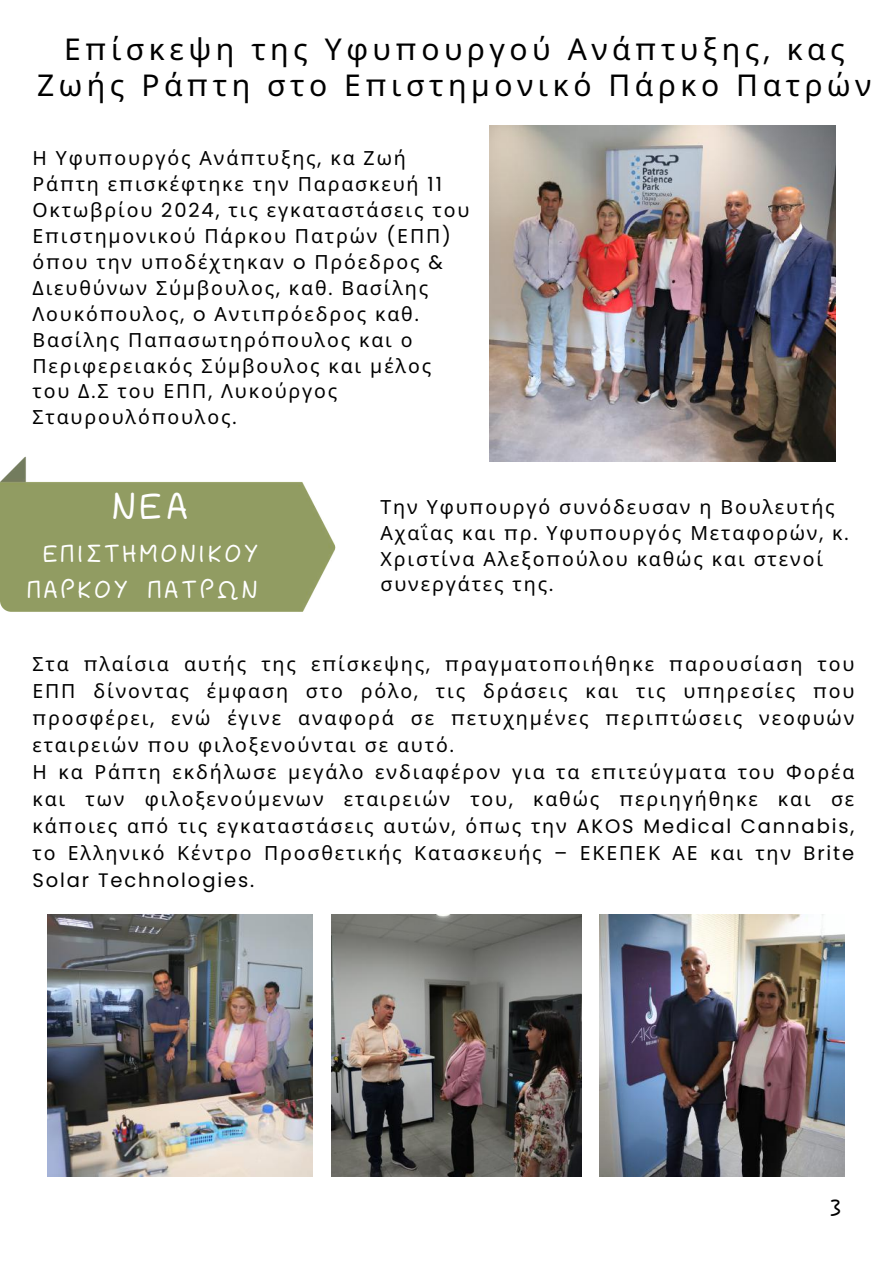
<style>
.page{position:relative;width:894px;height:1264px;background:#fff}
.page>*{position:absolute;margin:0;border:0;box-sizing:border-box;transform-origin:0 0}
.t1{font:48px "Pecita";color:#fff}
.t2{font:31.5px/36px "Pecita";letter-spacing:.07em;color:#fff;text-align:center}
.t3{font:30px/36px "Noto Sans";letter-spacing:.15em;color:#000;text-align:center}
.t4{font:30px "Pecita";color:#000}
.t5{font:19.5px/25.8px "Noto Sans";letter-spacing:.095em;color:#000}
.t6{font:19.5px "Poppins";letter-spacing:.095em;color:#000}
.s1{font-family:"Poppins"}
</style>
<div class="page">
<img style="left:0;top:457px;width:335px;height:155px;border-radius:11px">
<img style="left:599px;top:914px;width:244px;height:262px">
<img style="left:331px;top:914px;width:250px;height:262px">
<img style="left:48px;top:914px;width:264px;height:262px">
<img style="left:489px;top:125px;width:346px;height:337px">
<h3 class="t3" style="left:37px;top:30px;width:835px">Ε<span class="s1">π</span>ίσκεψη της Υφυ<span class="s1">π</span>ουργού Ανά<span class="s1">π</span>τυξης<span class="s1">,</span> κας<br>Ζωής Ρά<span class="s1">π</span>τη στο Ε<span class="s1">π</span>ιστημονικό Πάρκο Πατρών</h3>
<p class="t5" style="left:32px;top:145px;width:438px">Η Υφυ<span class="s1">π</span>ουργός Ανά<span class="s1">π</span>τυξης<span class="s1">,</span> κα Ζωή<br>Ρά<span class="s1">π</span>τη ε<span class="s1">π</span>ισκέφτηκε την Παρασκευή <span class="s1">11<br></span>Οκτωβρίου <span class="s1">2024,</span> τις εγκαταστάσεις του<br>Ε<span class="s1">π</span>ιστημονικού Πάρκου Πατρών <span class="s1">(</span>ΕΠΠ<span class="s1">) </span>ό<span class="s1">π</span>ου την υ<span class="s1">π</span>οδέχτηκαν <span class="s1">o</span> Πρόεδρος <span class="s1">&amp;<br></span>Διευθύνων Σύμβουλος<span class="s1">,</span> καθ<span class="s1">.</span> Βασίλης<br>Λουκό<span class="s1">π</span>ουλος<span class="s1">, o</span> Αντι<span class="s1">π</span>ρόεδρος καθ<span class="s1">.<br></span>Βασίλης Πα<span class="s1">π</span>ασωτηρό<span class="s1">π</span>ουλος και ο<br>Περιφερειακός Σύμβουλος και μέλος του Δ<span class="s1">.</span>Σ του ΕΠΠ<span class="s1">,</span> Λυκούργος<br>Σταυρουλό<span class="s1">π</span>ουλος<span class="s1">.</span></p>
<h1 class="t1" style="left:111px;top:487px;width:79px">ΝΕΑ</h1>
<h2 class="t2" style="left:27px;top:539px;width:233px">ΕΠΙΣΤΗΜΟΝΙΚΟΥ<br>ΠΑΡΚΟΥ ΠΑΤΡΩΝ</h2>
<p class="t5" style="left:380px;top:493px;width:469px">Την Υφυ<span class="s1">π</span>ουργό συνόδευσαν η Βουλευτής Αχαΐας και <span class="s1">π</span>ρ<span class="s1">.</span> Υφυ<span class="s1">π</span>ουργός Μεταφορών<span class="s1">,</span> κ<span class="s1">.<br></span>Χριστίνα Αλεξο<span class="s1">π</span>ούλου καθώς και στενοί συνεργάτες της<span class="s1">.</span></p>
<p class="t5" style="left:32px;top:649px;width:823px;line-height:27px">Στα <span class="s1">π</span>λαίσια αυτής της ε<span class="s1">π</span>ίσκεψης<span class="s1">, π</span>ραγματο<span class="s1">π</span>οιήθηκε <span class="s1">π</span>αρουσίαση του ΕΠΠ δίνοντας έμφαση στο ρόλο<span class="s1">,</span> τις δράσεις και τις υ<span class="s1">π</span>ηρεσίες <span class="s1">π</span>ου <span class="s1">π</span>ροσφέρει<span class="s1">,</span> ενώ έγινε αναφορά σε <span class="s1">π</span>ετυχημένες <span class="s1">π</span>ερι<span class="s1">π</span>τώσεις νεοφυών εταιρειών <span class="s1">π</span>ου φιλοξενούνται σε αυτό<span class="s1">.<br></span>Η κα Ρά<span class="s1">π</span>τη εκδήλωσε μεγάλο ενδιαφέρον για τα ε<span class="s1">π</span>ιτεύγματα του Φορέα και των φιλοξενούμενων εταιρειών του<span class="s1">,</span> καθώς <span class="s1">π</span>εριηγήθηκε και σε κά<span class="s1">π</span>οιες α<span class="s1">π</span>ό τις εγκαταστάσεις αυτών<span class="s1">,</span> ό<span class="s1">π</span>ως την <span class="s1">AKOS Medical Cannabis, </span>το Ελληνικό Κέντρο Προσθετικής Κατασκευής <span class="s1">–</span> ΕΚΕΠΕΚ ΑΕ και την <span class="s1">Brite</span></p>
<p class="t6" style="left:32px;top:866px;width:223px">Solar Technologies.</p>
<h3 class="t4" style="left:828px;top:1196px;width:16px">3</h3>
</div>
